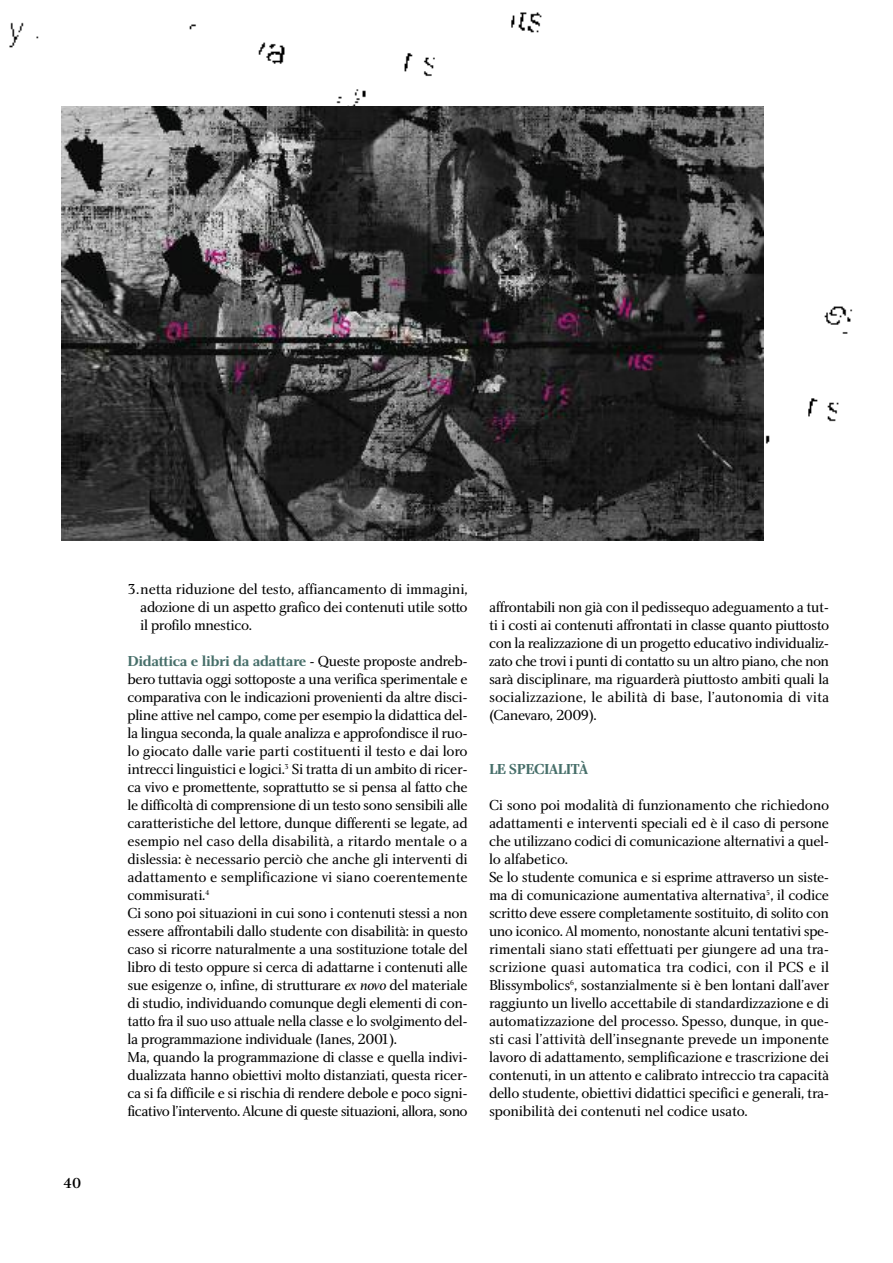
<style>
.page{position:relative;width:893px;height:1263px;background:#fff}
.page>*{position:absolute;margin:0;border:0;box-sizing:border-box;transform-origin:0 0}
.t1{font:15px/18px "Charlotte Book Plain";letter-spacing:-.03em;color:#000;text-align:justify}
.t2{font:15px "Charlotte Bold Plain";letter-spacing:-.03em;color:#476f6a}
.t3{font:15px "Charlotte Medium Plain";color:#000}
.s1{font-family:"Charlotte Book Plain";color:#000}
.s2{font-family:"Charlotte Book Italic Plain"}
</style>
<div class="page">
<img style="left:9px;top:12px;width:533px;height:108px">
<img style="left:763px;top:247px;width:90px;height:219px">
<img style="left:62px;top:106px;width:701px;height:435px">
<p class="t3" style="left:63px;top:1177px;width:20px">40</p>
<p class="t1" style="left:140px;top:581px;width:329px;text-indent:-13px">3.netta riduzione del testo, affiancamento di immagini, adozione di un aspetto grafico dei contenuti utile sotto il profilo mnestico.</p>
<p class="t2" style="left:128px;top:655px;width:342px">Didattica e libri da adattare <span class="s1">- Queste proposte andreb-</span></p>
<p class="t1" style="left:128px;top:671px;width:342px;text-align:left">bero tuttavia oggi sottoposte a una verifica sperimentale e comparativa con le indicazioni provenienti da altre disci&shy;pline attive nel campo, come per esempio la didattica del&shy;la lingua seconda, la quale analizza e approfondisce il ruo&shy;lo giocato dalle varie parti costituenti il testo e dai loro intrecci linguistici e logici.<sup>3</sup> Si tratta di un ambito di ricer&shy;ca vivo e promettente, soprattutto se si pensa al fatto che le difficoltà di comprensione di un testo sono sensibili alle caratteristiche del lettore, dunque differenti se legate, ad esempio nel caso della disabilità, a ritardo mentale o a dislessia: è necessario perciò che anche gli interventi di adattamento e semplificazione vi siano coerentemente commisurati.<sup>4<br></sup>Ci sono poi situazioni in cui sono i contenuti stessi a non essere affrontabili dallo studente con disabilità: in questo caso si ricorre naturalmente a una sostituzione totale del libro di testo oppure si cerca di adattarne i contenuti alle sue esigenze o, infine, di strutturare <span class="s2">ex novo</span> del materiale di studio, individuando comunque degli elementi di con&shy;tatto fra il suo uso attuale nella classe e lo svolgimento del&shy;la programmazione individuale (Ianes, 2001).<br>Ma, quando la programmazione di classe e quella indivi&shy;dualizzata hanno obiettivi molto distanziati, questa ricer&shy;ca si fa difficile e si rischia di rendere debole e poco signi&shy;ficativo l’intervento. Alcune di queste situazioni, allora, sono</p>
<p class="t1" style="left:489px;top:599px;width:342px">affrontabili non già con il pedissequo adeguamento a tut&shy;ti i costi ai contenuti affrontati in classe quanto piuttosto con la realizzazione di un progetto educativo individualiz&shy;zato che trovi i punti di contatto su un altro piano, che non sarà disciplinare, ma riguarderà piuttosto ambiti quali la socializzazione, le abilità di base, l’autonomia di vita (Canevaro, 2009).</p>
<p class="t2" style="left:489px;top:763px;width:101px">LE SPECIALITÀ</p>
<p class="t1" style="left:489px;top:797px;width:342px;text-align:left">Ci sono poi modalità di funzionamento che richiedono adattamenti e interventi speciali ed è il caso di persone che utilizzano codici di comunicazione alternativi a quel&shy;lo alfabetico.<br>Se lo studente comunica e si esprime attraverso un siste&shy;ma di comunicazione aumentativa alternativa<sup>5</sup>, il codice scritto deve essere completamente sostituito, di solito con uno iconico. Al momento, nonostante alcuni tentativi spe&shy;rimentali siano stati effettuati per giungere ad una tra&shy;scrizione quasi automatica tra codici, con il PCS e il Blissymbolics<sup>6</sup>, sostanzialmente si è ben lontani dall’aver raggiunto un livello accettabile di standardizzazione e di automatizzazione del processo. Spesso, dunque, in que&shy;sti casi l’attività dell’insegnante prevede un imponente lavoro di adattamento, semplificazione e trascrizione dei contenuti, in un attento e calibrato intreccio tra capacità dello studente, obiettivi didattici specifici e generali, tra&shy;sponibilità dei contenuti nel codice usato.</p>
</div>
